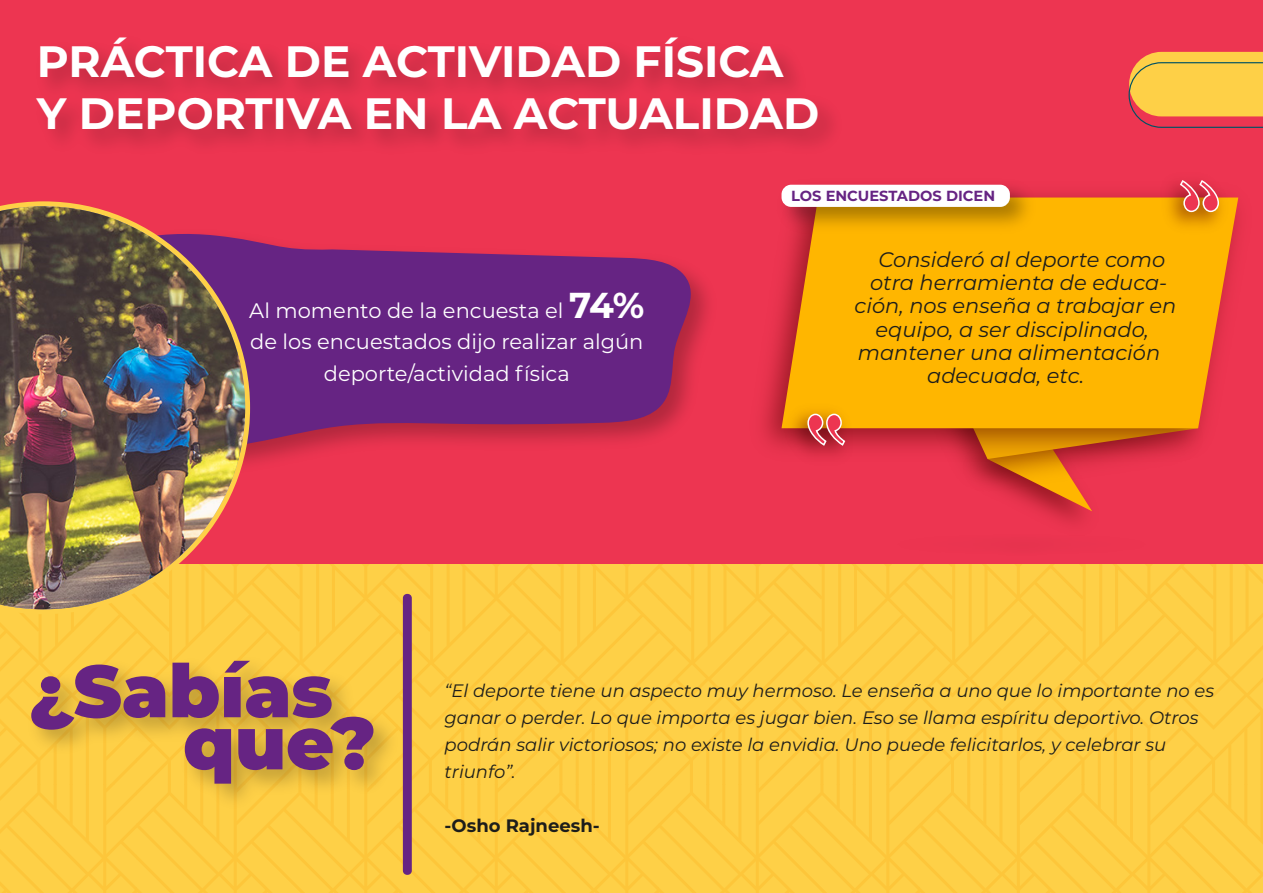
<style>
.page{position:relative;width:1263px;height:893px;background:#fff}
.page>*{position:absolute;margin:0;border:0;box-sizing:border-box;transform-origin:0 0}
.t1{font:900 73.65px/52.1px "Montserrat";color:#662483}
.t2{font:700 43.8px/52.7px "Montserrat";color:#fff}
.t3{font:italic 21px "Montserrat";color:#1d1d1b}
.t4{font:21px/31.5px "Montserrat";color:#fff;text-align:center}
.t5{font:italic 18px/27px "Montserrat";color:#1d1d1b}
.t6{font:700 18px "Montserrat";color:#1d1d1b}
.t7{font:700 14.55px "Montserrat";color:#662483}
.s1{font-weight:700;font-size:36px}
</style>
<div class="page">
<div style="left:0;top:0;width:1263px;height:629px;background:#ed3551"></div>
<div style="left:0;top:565px;width:1263px;height:328px;background:linear-gradient(to right,#fece45,#fece45)"></div>
<img style="left:17px;top:643px;width:386px;height:180px">
<svg style="left:403px;top:592px;width:9px;height:284px;background:#6b2a80"></svg>
<svg style="left:960px;top:469px;width:139px;height:42px"></svg>
<img style="left:762px;top:193px;width:477px;height:276px">
<svg style="left:781px;top:198px;width:457px;height:230px;background:#fcaa05"></svg>
<img style="left:779px;top:397px;width:83px;height:72px">
<svg style="left:807px;top:413px;width:39px;height:34px"></svg>
<img style="left:1151px;top:183px;width:85px;height:58px">
<svg style="left:1179px;top:180px;width:41px;height:33px"></svg>
<svg style="left:250px;top:237px;width:451px;height:214px;background:#822775"></svg>
<img style="left:769px;top:181px;width:274px;height:60px">
<div style="left:781px;top:185px;width:229px;height:22px;background:#fff;border-radius:10px"></div>
<svg style="left:0;top:201px;width:250px;height:413px"></svg>
<img style="left:0;top:206px;width:245px;height:403px">
<svg style="left:1128px;top:52px;width:135px;height:76px"></svg>
<h2 class="t2" style="left:37px;top:33px;width:784px">PRÁCTICA DE ACTIVIDAD FÍSICA<br>Y DEPORTIVA EN LA ACTUALIDAD</h2>
<p class="t4" style="left:249px;top:294px;width:397px">Al momento de la encuesta el <span class="s1">74% </span>de los encuestados dijo realizar algún deporte/actividad física</p>
<p class="t7" style="left:791px;top:186px;width:206px">LOS ENCUESTADOS DICEN</p>
<p class="t3" style="left:878px;top:245px;width:288px">Consideró al deporte como</p>
<p class="t3" style="left:870px;top:268px;width:299px">otra herramienta de educa-</p>
<p class="t3" style="left:854px;top:291px;width:323px">ción, nos enseña a trabajar en</p>
<p class="t3" style="left:875px;top:315px;width:275px">equipo, a ser disciplinado,</p>
<p class="t3" style="left:858px;top:338px;width:304px">mantener una alimentación</p>
<p class="t3" style="left:927px;top:361px;width:159px">adecuada, etc.</p>
<h1 class="t1" style="left:183px;top:660px;width:194px;text-indent:-154px">¿Sabías que?</h1>
<p class="t5" style="left:445px;top:677px;width:771px">“El deporte tiene un aspecto muy hermoso. Le enseña a uno que lo importante no es ganar o perder. Lo que importa es jugar bien. Eso se llama espíritu deportivo. Otros podrán salir victoriosos; no existe la envidia. Uno puede felicitarlos, y celebrar su triunfo”.</p>
<p class="t6" style="left:445px;top:813px;width:157px">-Osho Rajneesh-</p>
</div>
